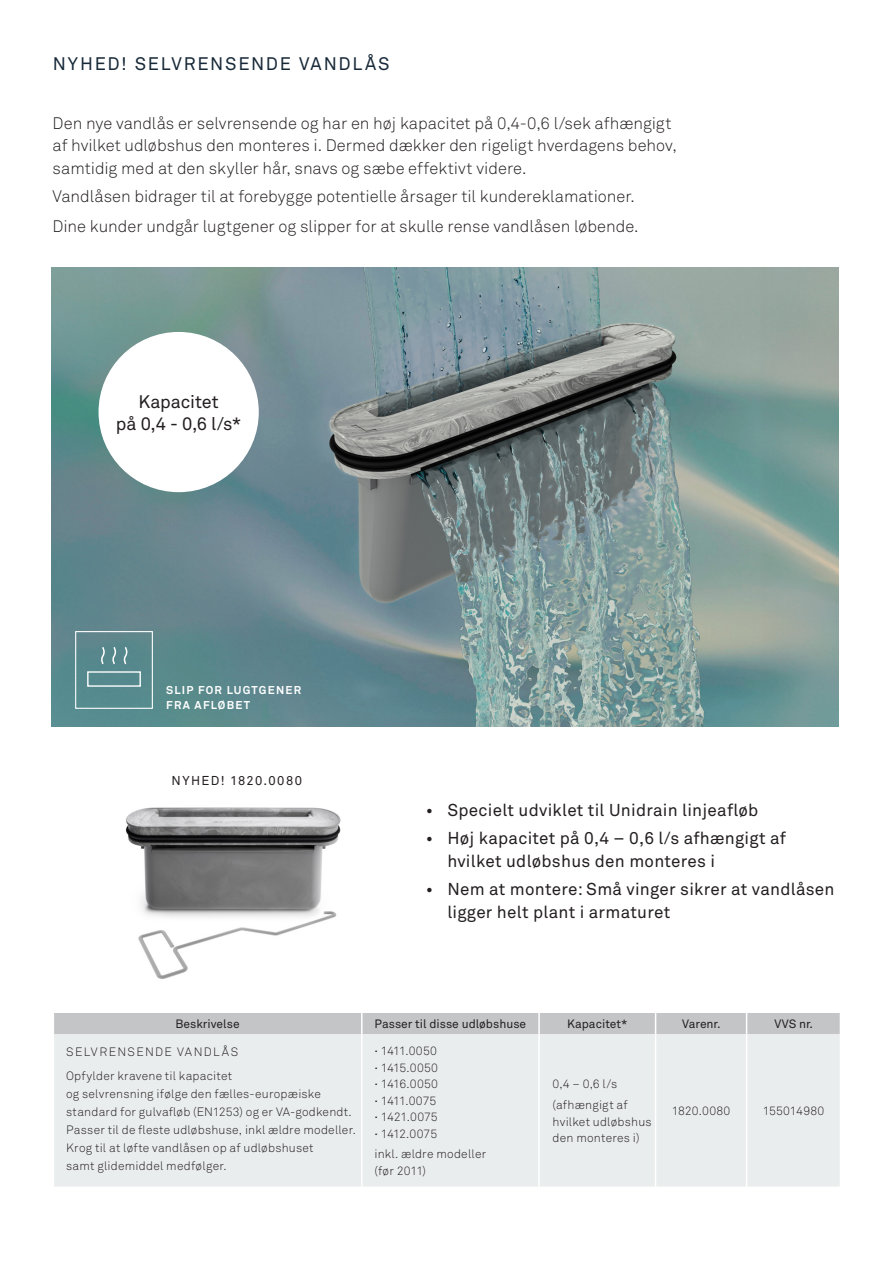
<style>
.page{position:relative;width:893px;height:1263px;background:#fff}
.page>*{position:absolute;margin:0;border:0;box-sizing:border-box;transform-origin:0 0}
.Headline{font:18px "Akkurat Pro";letter-spacing:.095em;color:#172938}
.BU{font:18px "Akkurat Pro";color:#231f20}
.t1{font:17.1px/22.8px "Akkurat Pro";letter-spacing:.015em;color:#231f20}
.Brød{font:300 16.5px/22.5px "Akkurat Pro";color:#231f20}
.BU-2{font:12.75px "Akkurat Pro";letter-spacing:.105em;color:#231f20}
.BU-3{font:300 12px/18px "Akkurat Pro";letter-spacing:.02em;color:#231f20}
.BU-4{font:300 12px/16.5px "Akkurat Pro";letter-spacing:-.01em;color:#231f20}
.t2{font:12px "Akkurat Pro";color:#231f20}
.BU-5{font:300 12px "Akkurat Pro";letter-spacing:.115em;color:#231f20}
.t3{font:700 11.25px/15px "Akkurat Pro";letter-spacing:.11em;color:#fff}
.s1{font-weight:400}
</style>
<div class="page">
<img style="left:51px;top:268px;width:787px;height:459px">
<div style="left:54px;top:1034px;width:786px;height:152px;background:#eaeded"></div>
<div style="left:54px;top:1013px;width:786px;height:21px;background:#c4c5c7"></div>
<hr style="left:361px;top:1034px;width:2px;height:152px;background:#fff">
<hr style="left:538px;top:1034px;width:2px;height:152px;background:#fff">
<hr style="left:655px;top:1034px;width:1px;height:152px;background:#fff">
<hr style="left:746px;top:1034px;width:1px;height:152px;background:#fff">
<div style="left:99px;top:332px;width:160px;height:160px;background:#fff;border-radius:50%"></div>
<svg style="left:98px;top:647px;width:30px;height:18px"></svg>
<div style="left:87px;top:671px;width:54px;height:16px;border:1px solid #fff"></div>
<div style="left:75px;top:631px;width:78px;height:78px;border:1px solid #fff"></div>
<img style="left:125px;top:807px;width:216px;height:172px">
<p class="Headline" style="left:53px;top:53px;width:338px">NYHED! SELVRENSENDE VANDLÅS</p>
<p class="Brød" style="left:53px;top:112px;width:626px">Den nye vandlås er selvrensende og har en høj kapacitet på 0,4-0,6 l/sek afhængigt af hvilket udløbshus den monteres i. Dermed dækker den rigeligt hverdagens behov, samtidig med at den skyller hår, snavs og sæbe effektivt videre.</p>
<p class="Brød" style="left:53px;top:181px;width:588px;line-height:30px">Vandlåsen bidrager til at forebygge potentielle årsager til kundereklamationer.<br>Dine kunder undgår lugtgener og slipper for at skulle rense vandlåsen løbende.</p>
<p class="BU" style="left:138px;top:391px;width:82px">Kapacitet</p>
<p class="BU" style="left:116px;top:414px;width:127px">på 0,4 - 0,6 l/s*</p>
<p class="t3" style="left:166px;top:682px;width:137px">SLIP FOR LUGTGENER<br>FRA AFLØBET</p>
<p class="BU-2" style="left:172px;top:773px;width:132px">NYHED! 1820.0080</p>
<p class="t1" style="left:426px;top:799px;width:334px">• Specielt udviklet til Unidrain linjeafløb</p>
<p class="t1" style="left:447px;top:827px;width:340px;text-indent:-21px">• Høj kapacitet på 0,4 – 0,6 l/s afhængigt af hvilket udløbshus den monteres i</p>
<p class="t1" style="left:447px;top:878px;width:389px;text-indent:-21px">• Nem at montere: Små vinger sikrer at vandlåsen ligger helt plant i armaturet</p>
<p class="t2" style="left:176px;top:1017px;width:66px">Beskrivelse</p>
<p class="t2" style="left:375px;top:1017px;width:153px">Passer til disse udløbshuse</p>
<p class="t2" style="left:567px;top:1017px;width:62px">Kapacitet*</p>
<p class="t2" style="left:682px;top:1017px;width:40px">Varenr.</p>
<p class="t2" style="left:774px;top:1017px;width:40px">VVS nr.</p>
<p class="BU-5" style="left:66px;top:1045px;width:173px">SELVRENSENDE VANDLÅS</p>
<p class="BU-3" style="left:66px;top:1066px;width:291px">Opfylder kravene til kapacitet<br>og selvrensning ifølge den fælles-europæiske standard for gulvafløb (EN1253) og er VA-godkendt.<br>Passer til de fleste udløbshuse, inkl ældre modeller.<br>Krog til at løfte vandlåsen op af udløbshuset<br>samt glidemiddel medfølger.</p>
<p class="BU-4" style="left:375px;top:1043px;width:65px"><span class="s1">·</span> 1411.0050 <span class="s1">·</span> 1415.0050 <span class="s1">·</span> 1416.0050 <span class="s1">·</span> 1411.0075 <span class="s1">·</span> 1421.0075 <span class="s1">·</span> 1412.0075</p>
<p class="BU-3" style="left:375px;top:1146px;width:113px;line-height:16.5px">inkl. ældre modeller (før 2011)</p>
<p class="BU-3" style="left:553px;top:1074px;width:66px">0,4 – 0,6 l/s</p>
<p class="BU-3" style="left:553px;top:1097px;width:101px;line-height:16.5px">(afhængigt af hvilket udløbshus den monteres i)</p>
<p class="BU-3" style="left:672px;top:1102px;width:60px">1820.0080</p>
<p class="BU-3" style="left:763px;top:1102px;width:63px">155014980</p>
</div>
